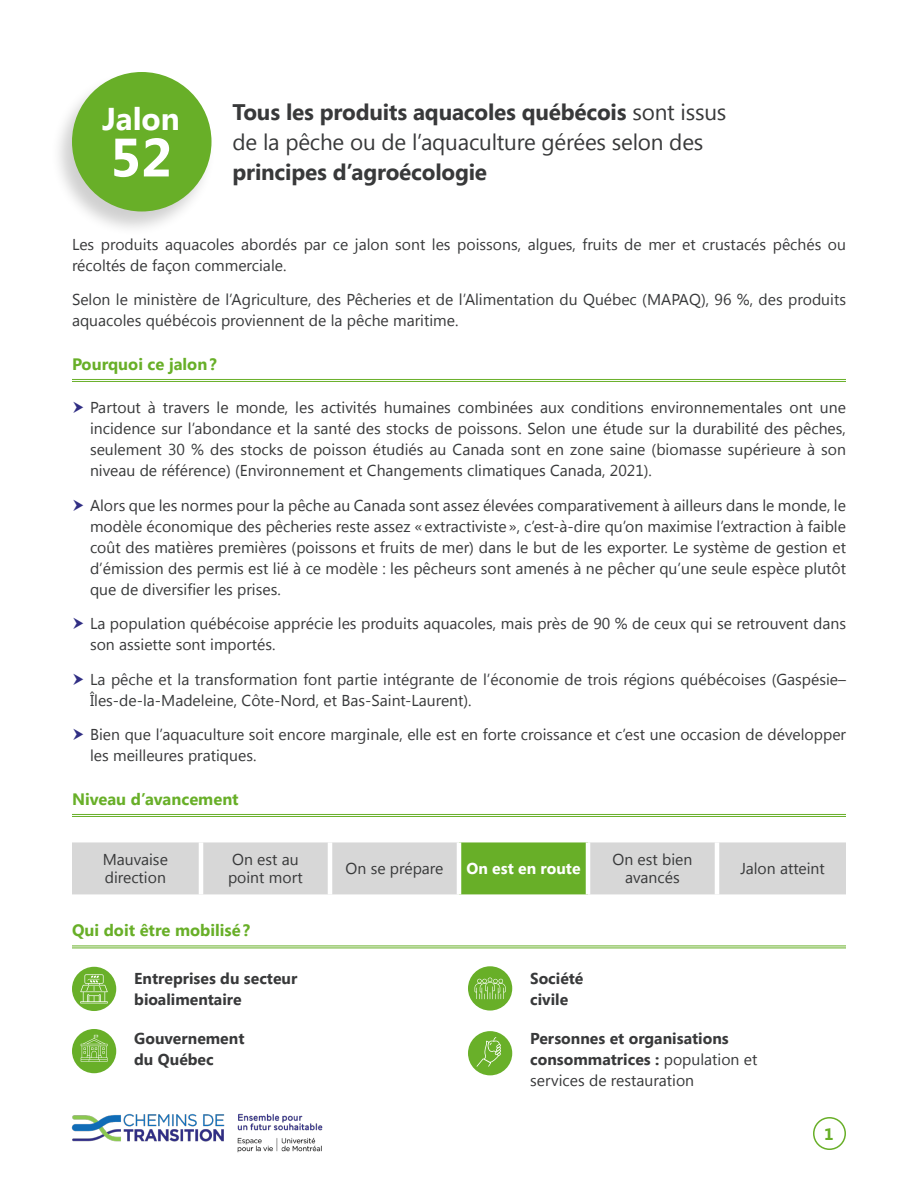
<style>
.page{position:relative;width:918px;height:1188px;background:#fff}
.page>*{position:absolute;margin:0;border:0;box-sizing:border-box;transform-origin:0 0}
.t1{font:700 54px "Segoe UI";color:#fff}
.t2{font:700 31.5px "Segoe UI";color:#fff}
.t3{font:22.5px/30px "Segoe UI";letter-spacing:-.01em;color:#38393a}
.t4{font:700 22.5px "Segoe UI";letter-spacing:-.01em;color:#38393a}
.t5{font:700 16.5px "Segoe UI";color:#68af28}
.t6{font:15.75px/21px "Segoe UI";color:#38393a}
.t7{font:700 15.75px/21px "Segoe UI";color:#38393a}
.t8{font:700 15.75px "Segoe UI";color:#fff}
.s1{font-weight:700}
.s2{font-weight:400}
</style>
<div class="page">
<img style="left:71px;top:1113px;width:252px;height:40px">
<div style="left:813px;top:1117px;width:33px;height:33px;border:2px solid #68af28;border-radius:50%"></div>
<hr style="left:72px;top:379px;width:774px;height:1px;background:#68af28">
<hr style="left:72px;top:381px;width:774px;height:1px;background:#68af28">
<hr style="left:72px;top:814px;width:774px;height:1px;background:#68af28">
<hr style="left:72px;top:816px;width:774px;height:1px;background:#68af28">
<hr style="left:72px;top:945px;width:774px;height:1px;background:#68af28">
<hr style="left:72px;top:947px;width:774px;height:1px;background:#68af28">
<div style="left:72px;top:842px;width:774px;height:52px;background:#d7d7d7"></div>
<div style="left:459px;top:840px;width:129px;height:57px;background:#68af28"></div>
<hr style="left:715px;top:842px;width:4px;height:52px;background:#fff">
<hr style="left:199px;top:842px;width:4px;height:52px;background:#fff">
<hr style="left:459px;top:838px;width:129px;height:4px;background:#fff">
<hr style="left:586px;top:842px;width:4px;height:52px;background:#fff">
<div style="left:459px;top:894px;width:129px;height:5px;background:#fff"></div>
<hr style="left:328px;top:842px;width:4px;height:52px;background:#fff">
<hr style="left:457px;top:842px;width:4px;height:52px;background:#fff">
<div style="left:72px;top:967px;width:44px;height:44px;background:#69b029;border-radius:50%"></div>
<svg style="left:80px;top:974px;width:28px;height:29px"></svg>
<div style="left:72px;top:1029px;width:44px;height:44px;background:#68af28;border-radius:50%"></div>
<svg style="left:81px;top:1035px;width:27px;height:27px"></svg>
<div style="left:468px;top:966px;width:44px;height:45px;background:#68af28;border-radius:50%"></div>
<svg style="left:475px;top:978px;width:31px;height:21px"></svg>
<div style="left:468px;top:1031px;width:44px;height:44px;background:#69b029;border-radius:50%"></div>
<svg style="left:477px;top:1037px;width:24px;height:30px"></svg>
<div style="left:50px;top:71px;width:165px;height:166px;background:#000;opacity:.19"></div>
<div style="left:72px;top:72px;width:140px;height:140px;background:#68af28;border-radius:50%"></div>
<h2 class="t2" style="left:102px;top:96px;width:79px">Jalon</h2>
<h1 class="t1" style="left:110px;top:119px;width:64px">52</h1>
<h3 class="t3" style="left:232px;top:96px;width:495px"><span class="s1">Tous les produits aquacoles québécois</span> sont issus de la pêche ou de l’aquaculture gérées selon des</h3>
<h3 class="t4" style="left:232px;top:156px;width:256px">principes d’agroécologie</h3>
<p class="t6" style="left:72px;top:233px;width:776px">Les produits aquacoles abordés par ce jalon sont les poissons, algues, fruits de mer et crustacés pêchés ou récoltés de façon commerciale.</p>
<p class="t6" style="left:72px;top:289px;width:776px">Selon le ministère de l’Agriculture, des Pêcheries et de l’Alimentation du Québec (MAPAQ), 96 %, des produits aquacoles québécois proviennent de la pêche maritime.</p>
<p class="t5" style="left:72px;top:352px;width:146px">Pourquoi ce jalon?</p>
<p class="t6" style="left:90px;top:397px;width:758px;text-align:justify">Partout à travers le monde, les activités humaines combinées aux conditions environnementales ont une incidence sur l’abondance et la santé des stocks de poissons. Selon une étude sur la durabilité des pêches, seulement 30 % des stocks de poisson étudiés au Canada sont en zone saine (biomasse supérieure à son niveau de référence) (Environnement et Changements climatiques Canada, 2021).</p>
<p class="t6" style="left:90px;top:494px;width:758px;text-align:justify">Alors que les normes pour la pêche au Canada sont assez élevées comparativement à ailleurs dans le monde, le modèle économique des pêcheries reste assez «extractiviste», c’est-à-dire qu’on maximise l’extraction à faible coût des matières premières (poissons et fruits de mer) dans le but de les exporter. Le système de gestion et d’émission des permis est lié à ce modèle : les pêcheurs sont amenés à ne pêcher qu’une seule espèce plutôt que de diversifier les prises.</p>
<p class="t6" style="left:90px;top:613px;width:758px">La population québécoise apprécie les produits aquacoles, mais près de 90 % de ceux qui se retrouvent dans son assiette sont importés.</p>
<p class="t6" style="left:90px;top:668px;width:758px">La pêche et la transformation font partie intégrante de l’économie de trois régions québécoises (Gaspésie–<br>Îles-de-la-Madeleine, Côte-Nord, et Bas-Saint-Laurent).</p>
<p class="t6" style="left:90px;top:724px;width:758px">Bien que l’aquaculture soit encore marginale, elle est en forte croissance et c’est une occasion de développer les meilleures pratiques.</p>
<p class="t5" style="left:72px;top:787px;width:168px">Niveau d’avancement</p>
<p class="t6" style="left:103px;top:850px;width:67px;line-height:18px">Mauvaise direction</p>
<p class="t6" style="left:228px;top:850px;width:76px;line-height:18px">On est au point mort</p>
<p class="t6" style="left:346px;top:857px;width:99px">On se prépare</p>
<p class="t8" style="left:466px;top:857px;width:116px">On est en route</p>
<p class="t6" style="left:613px;top:850px;width:81px;line-height:18px;text-align:center">On est bien avancés</p>
<p class="t6" style="left:740px;top:857px;width:86px">Jalon atteint</p>
<p class="t5" style="left:72px;top:919px;width:180px">Qui doit être mobilisé?</p>
<p class="t7" style="left:134px;top:968px;width:165px">Entreprises du secteur bioalimentaire</p>
<p class="t7" style="left:134px;top:1028px;width:112px">Gouvernement du Québec</p>
<p class="t7" style="left:530px;top:968px;width:55px">Société civile</p>
<p class="t7" style="left:530px;top:1028px;width:229px">Personnes et organisations consommatrices : <span class="s2">population et services de restauration</span></p>
<p class="t5" style="left:824px;top:1122px;width:11px">1</p>
</div>
